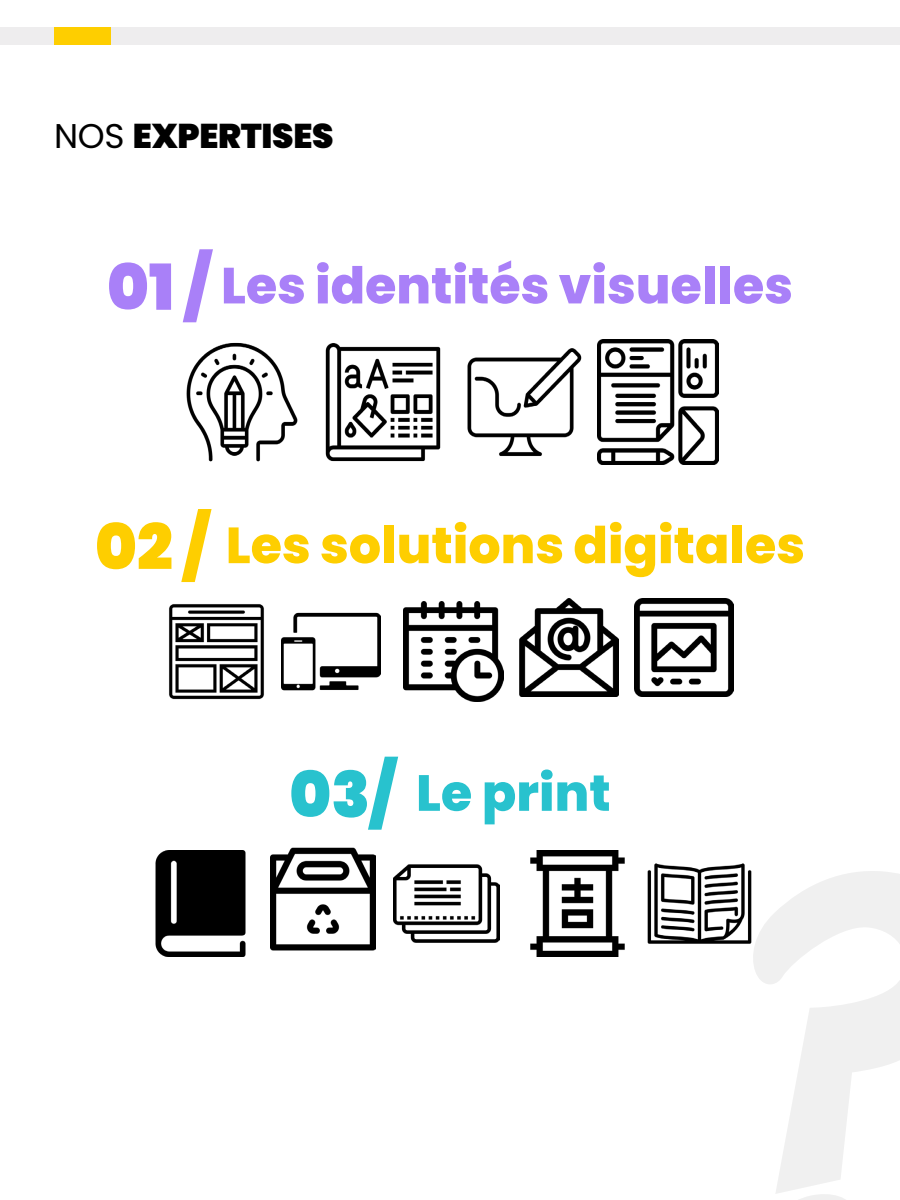
<style>
.page{position:relative;width:900px;height:1200px;background:#fff}
.page>*{position:absolute;margin:0;border:0;box-sizing:border-box;transform-origin:0 0}
.t1{font:800 50.7px "Poppins";color:#a980f8}
.t2{font:800 50.7px "Poppins";color:#fece00}
.t3{font:800 50.7px "Poppins";color:#28c2ce}
.t4{font:900 34.35px "Poppins";letter-spacing:-.01em;color:#000}
.s1{font-weight:400}
.s2{font-weight:900;font-size:63.3px}
</style>
<div class="page">
<div style="left:0;top:27px;width:900px;height:18px;background:#eeedee"></div>
<div style="left:54px;top:27px;width:57px;height:18px;background:#fece00"></div>
<svg style="left:753px;top:871px;width:147px;height:320px"></svg>
<svg style="left:776px;top:1191px;width:69px;height:9px"></svg>
<img style="left:597px;top:340px;width:122px;height:125px">
<img style="left:467px;top:348px;width:115px;height:108px">
<img style="left:186px;top:342px;width:112px;height:120px">
<img style="left:325px;top:343px;width:116px;height:119px">
<img style="left:403px;top:602px;width:100px;height:100px">
<img style="left:520px;top:598px;width:98px;height:99px">
<img style="left:635px;top:598px;width:98px;height:99px">
<img style="left:169px;top:604px;width:95px;height:96px">
<img style="left:281px;top:612px;width:100px;height:79px">
<img style="left:530px;top:850px;width:95px;height:107px">
<img style="left:647px;top:863px;width:105px;height:81px">
<img style="left:270px;top:847px;width:105px;height:104px">
<img style="left:155px;top:850px;width:91px;height:107px">
<img style="left:393px;top:864px;width:107px;height:79px">
<p class="t4" style="left:54px;top:116px;width:281px"><span class="s1">NOS</span> EXPERTISES</p>
<p class="t1" style="left:107px;top:256px;width:687px"><span class="s2">01 /</span> Les identités visuelles</p>
<p class="t2" style="left:95px;top:516px;width:712px"><span class="s2">02 /</span> Les solutions digitales</p>
<p class="t3" style="left:289px;top:764px;width:323px"><span class="s2">03/</span> Le print</p>
</div>
